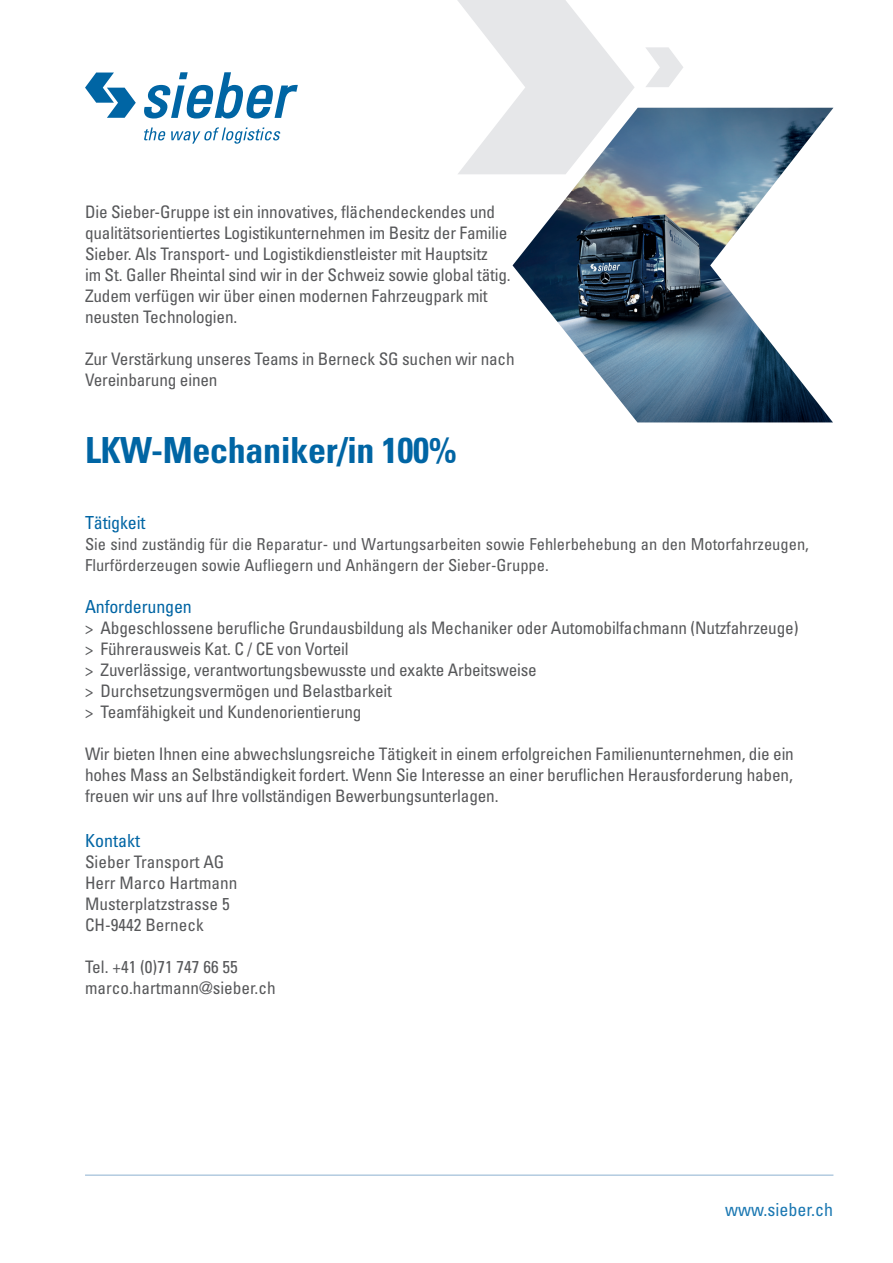
<style>
.page{position:relative;width:893px;height:1263px;background:#fff}
.page>*{position:absolute;margin:0;border:0;box-sizing:border-box;transform-origin:0 0}
.Absatzformat_1{font:700 condensed 36px "Univers";letter-spacing:-.01em;color:#0065a4}
.Absatzformat_1-2{font:condensed 18px "Univers";letter-spacing:-.01em;color:#0065a4}
.Absatzformat_1-3{font:condensed 18px "Univers";color:#1b78b2}
.Absatzformat_1-4{font:condensed 17.25px/21px "Univers";letter-spacing:-.01em;color:#57585a}
.Absatzformat_1-5{font:condensed 16.5px/21px "Univers";color:#57585a}
.s1{font-size:16.5px}
</style>
<div class="page">
<svg style="left:144px;top:72px;width:154px;height:47px"></svg>
<svg style="left:85px;top:73px;width:51px;height:45px"></svg>
<svg style="left:144px;top:127px;width:137px;height:16px"></svg>
<hr style="left:85px;top:1175px;width:748px;height:1px;background:#8db1d0">
<img style="left:513px;top:108px;width:320px;height:314px">
<svg style="left:457px;top:0;width:178px;height:174px"></svg>
<svg style="left:646px;top:47px;width:37px;height:40px"></svg>
<p class="Absatzformat_1-4" style="left:85px;top:201px;width:412px">Die Sieber-Gruppe ist ein innovatives, flächendeckendes und</p>
<p class="Absatzformat_1-4" style="left:85px;top:222px;width:424px">qualitätsorientiertes Logistikunternehmen im Besitz der Familie<br>Sieber. Als Transport- und Logistikdienstleister mit Hauptsitz</p>
<p class="Absatzformat_1-4" style="left:85px;top:264px;width:427px">im St. Galler Rheintal sind wir in der Schweiz sowie global tätig.<br>Zudem verfügen wir über einen modernen Fahrzeugpark mit</p>
<p class="Absatzformat_1-4" style="left:85px;top:306px;width:154px">neusten Technologien.</p>
<p class="Absatzformat_1-4" style="left:85px;top:348px;width:431px">Zur Verstärkung unseres Teams in Berneck SG suchen wir nach<br>Vereinbarung einen</p>
<p class="Absatzformat_1" style="left:85px;top:428px;width:373px">LKW-Mechaniker/in 100%</p>
<p class="Absatzformat_1-2" style="left:85px;top:511px;width:62px">Tätigkeit</p>
<p class="Absatzformat_1-5" style="left:85px;top:533px;width:725px">Sie sind zuständig für die Reparatur- und Wartungsarbeiten sowie Fehlerbehebung an den Motorfahrzeugen,<br>Flurförderzeugen sowie Aufliegern und Anhängern der Sieber-Gruppe.</p>
<p class="Absatzformat_1-2" style="left:85px;top:595px;width:108px">Anforderungen</p>
<p class="Absatzformat_1-4" style="left:85px;top:617px;width:715px"><span class="s1">&gt;</span> Abgeschlossene berufliche Grundausbildung als Mechaniker oder Automobilfachmann (Nutzfahrzeuge)</p>
<p class="Absatzformat_1-4" style="left:85px;top:638px;width:265px"><span class="s1">&gt;</span> Führerausweis Kat. C / CE von Vorteil</p>
<p class="Absatzformat_1-4" style="left:85px;top:659px;width:453px"><span class="s1">&gt;</span> Zuverlässige, verantwortungsbewusste und exakte Arbeitsweise</p>
<p class="Absatzformat_1-4" style="left:85px;top:680px;width:308px"><span class="s1">&gt;</span> Durchsetzungsvermögen und Belastbarkeit</p>
<p class="Absatzformat_1-4" style="left:85px;top:701px;width:278px"><span class="s1">&gt;</span> Teamfähigkeit und Kundenorientierung</p>
<p class="Absatzformat_1-4" style="left:85px;top:743px;width:710px;text-align:justify">Wir bieten Ihnen eine abwechslungsreiche Tätigkeit in einem erfolgreichen Familienunternehmen, die ein hohes Mass an Selbständigkeit fordert. Wenn Sie Interesse an einer beruflichen Herausforderung haben, freuen wir uns auf Ihre vollständigen Bewerbungsunterlagen.</p>
<p class="Absatzformat_1-2" style="left:85px;top:829px;width:57px">Kontakt</p>
<p class="Absatzformat_1-4" style="left:85px;top:851px;width:154px">Sieber Transport AG<br>Herr Marco Hartmann</p>
<p class="Absatzformat_1-4" style="left:85px;top:893px;width:146px">Musterplatzstrasse 5</p>
<p class="Absatzformat_1-4" style="left:85px;top:914px;width:120px">CH-9442 Berneck</p>
<p class="Absatzformat_1-4" style="left:85px;top:956px;width:154px">Tel. +41 (0)71 747 66 55</p>
<p class="Absatzformat_1-4" style="left:85px;top:977px;width:192px">marco.hartmann@sieber.ch</p>
<p class="Absatzformat_1-3" style="left:725px;top:1198px;width:110px">www.sieber.ch</p>
</div>
